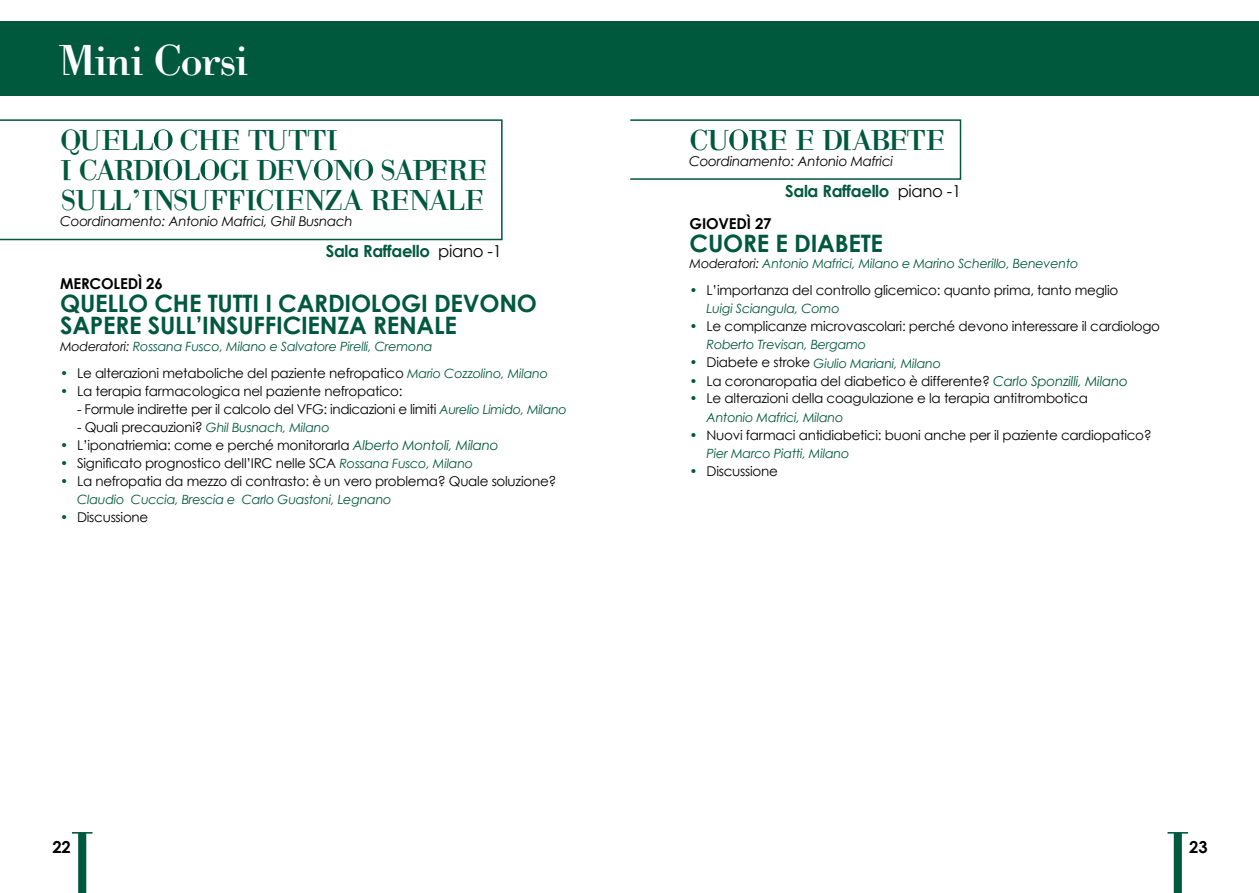
<style>
.page{position:relative;width:1259px;height:893px;background:#fff}
.page>*{position:absolute;margin:0;border:0;box-sizing:border-box;transform-origin:0 0}
.t1{font:45px "Help Us Giambattista";letter-spacing:-.035em;color:#fff}
.t2{font:30px/30px "Help Us Giambattista";letter-spacing:-.045em;color:#00583d}
.t3{font:700 24px "Century Gothic";letter-spacing:-.01em;color:#00583d}
.t4{font:700 16.5px "Century Gothic";letter-spacing:-.02em;color:#00583d}
.t5{font:700 16.5px "Century Gothic";color:#000}
.t6{font:700 15px "Century Gothic";letter-spacing:-.01em;color:#000}
.t7{font:13.5px "Century Gothic";letter-spacing:-.02em;color:#000}
.t8{font:italic 13.5px "Century Gothic";letter-spacing:-.02em;color:#000}
.t9{font:italic 12.75px "Century Gothic";letter-spacing:-.02em;color:#00583d}
.s1{color:#000}
.s2{color:#00583d}
.s3{font-style:normal;font-size:13.5px}
.s4{font-style:normal;font-size:13.5px;color:#000}
.s5{font-style:italic;color:#00583d}
.s6{font-weight:400;color:#000}
.s7{font-style:italic;font-size:12.75px;color:#00583d}
</style>
<div class="page">
<svg style="left:72px;top:832px;width:20px;height:61px"></svg>
<svg style="left:1167px;top:832px;width:21px;height:61px"></svg>
<div style="left:0;top:119px;width:502px;height:121px;border:2px solid #00583d"></div>
<svg style="left:154px;top:129px;width:19px;height:21px"></svg>
<svg style="left:163px;top:159px;width:19px;height:21px"></svg>
<svg style="left:200px;top:159px;width:19px;height:21px"></svg>
<svg style="left:314px;top:159px;width:19px;height:21px"></svg>
<svg style="left:354px;top:159px;width:19px;height:21px"></svg>
<div style="left:629px;top:119px;width:332px;height:61px;border:2px solid #00583d"></div>
<svg style="left:729px;top:129px;width:19px;height:21px"></svg>
<div style="left:0;top:21px;width:1259px;height:75px;background:#00583d"></div>
<h1 class="t1" style="left:58px;top:33px;width:191px">Mini Corsi</h1>
<h2 class="t2" style="left:60px;top:126px;width:429px">QUELL CHE TUTTI<br>I CARDI L GI DEV N SAPERE<br>SULL’INSUFFICIENZA RENALE</h2>
<p class="t8" style="left:60px;top:213px;width:294px">Coordinamento: Antonio Mafrici, Ghil Busnach</p>
<p class="t6" style="left:689px;top:215px;width:84px">GIOVEDì 27</p>
<h3 class="t3" style="left:689px;top:228px;width:50px">CUORE</h3>
<h3 class="t3" style="left:775px;top:228px;width:48px">E DIABETE</h3>
<p class="t9" style="left:689px;top:256px;width:390px"><span class="s1">Moderatori:</span> Antonio Mafrici, Milano e Marino Scherillo, Benevento</p>
<p class="t7" style="left:689px;top:282px;width:430px"><span class="s2">•</span> L’importanza del controllo glicemico: quanto prima, tanto meglio</p>
<p class="t9" style="left:706px;top:301px;width:135px">Luigi Sciangula, Como</p>
<p class="t7" style="left:689px;top:318px;width:472px"><span class="s2">•</span> Le complicanze microvascolari: perché devono interessare il cardiologo</p>
<p class="t9" style="left:706px;top:337px;width:161px">Roberto Trevisan, Bergamo</p>
<p class="t9" style="left:689px;top:355px;width:253px"><span class="s3">•</span> <span class="s4">Diabete e stroke</span> Giulio Mariani, Milano</p>
<p class="t7" style="left:689px;top:372px;width:440px"><span class="s2">•</span> La coronaropatia del diabetico è differente? <span class="s5">Carlo Sponzilli, Milano</span></p>
<p class="t7" style="left:689px;top:390px;width:400px"><span class="s2">•</span> Le alterazioni della coagulazione e la terapia antitrombotica</p>
<p class="t9" style="left:706px;top:409px;width:138px">Antonio Mafrici, Milano</p>
<p class="t7" style="left:689px;top:426px;width:464px"><span class="s2">•</span> Nuovi farmaci antidiabetici: buoni anche per il paziente cardiopatico?</p>
<p class="t9" style="left:706px;top:445px;width:144px">Pier Marco Piatti, Milano</p>
<p class="t7" style="left:689px;top:462px;width:90px"><span class="s2">•</span> Discussione</p>
<h2 class="t2" style="left:689px;top:126px;width:258px">CU RE E DIABETE</h2>
<p class="t8" style="left:689px;top:153px;width:206px">Coordinamento: Antonio Mafrici</p>
<p class="t4" style="left:785px;top:181px;width:178px">Sala Raffaello <span class="s6">piano -1</span></p>
<p class="t4" style="left:326px;top:240px;width:178px">Sala Raffaello <span class="s6">piano -1</span></p>
<p class="t6" style="left:60px;top:274px;width:104px">MERCOLE Dì 26</p>
<h3 class="t3" style="left:60px;top:288px;width:49px">QUELLO</h3>
<h3 class="t3" style="left:154px;top:288px;width:205px">CHE TUTTI I CARDIOLO</h3>
<h3 class="t3" style="left:401px;top:288px;width:98px">GI DEVONO</h3>
<h3 class="t3" style="left:60px;top:310px;width:56px">SAPERE</h3>
<h3 class="t3" style="left:148px;top:310px;width:168px">SULL’INSUFFICIENZA</h3>
<h3 class="t3" style="left:373px;top:310px;width:15px">RENALE</h3>
<p class="t9" style="left:60px;top:338px;width:374px"><span class="s1">Moderatori:</span> Rossana Fusco, Milano e Salvatore Pirelli, Cremona</p>
<p class="t7" style="left:60px;top:364px;width:489px"><span class="s2">•</span> Le alterazioni metaboliche del paziente nefropatico <span class="s7">Mario Cozzolino, Milano</span></p>
<p class="t7" style="left:60px;top:382px;width:344px"><span class="s2">•</span> La terapia farmacologica nel paziente nefropatico:</p>
<p class="t7" style="left:77px;top:400px;width:491px">- Formule indirette per il calcolo del VFG: indicazioni e limiti <span class="s7">Aurelio Limido, Milano</span></p>
<p class="t7" style="left:77px;top:418px;width:254px">- Quali precauzioni? <span class="s7">Ghil Busnach, Milano</span></p>
<p class="t7" style="left:60px;top:436px;width:440px"><span class="s2">•</span> L’iponatriemia: come e perché monitorarla <span class="s5">Alberto Montoli, Milano</span></p>
<p class="t7" style="left:60px;top:454px;width:415px"><span class="s2">•</span> Significato prognostico dell’IRC nelle SCA <span class="s7">Rossana Fusco, Milano</span></p>
<p class="t7" style="left:60px;top:472px;width:498px"><span class="s2">•</span> La nefropatia da mezzo di contrasto: è un vero problema? Quale soluzione?</p>
<p class="t9" style="left:77px;top:491px;width:316px">Claudio Cuccia, Brescia e Carlo Guastoni, Legnano</p>
<p class="t7" style="left:60px;top:508px;width:90px"><span class="s2">•</span> Discussione</p>
<p class="t5" style="left:52px;top:836px;width:20px">22</p>
<p class="t5" style="left:1189px;top:836px;width:20px">23</p>
</div>
